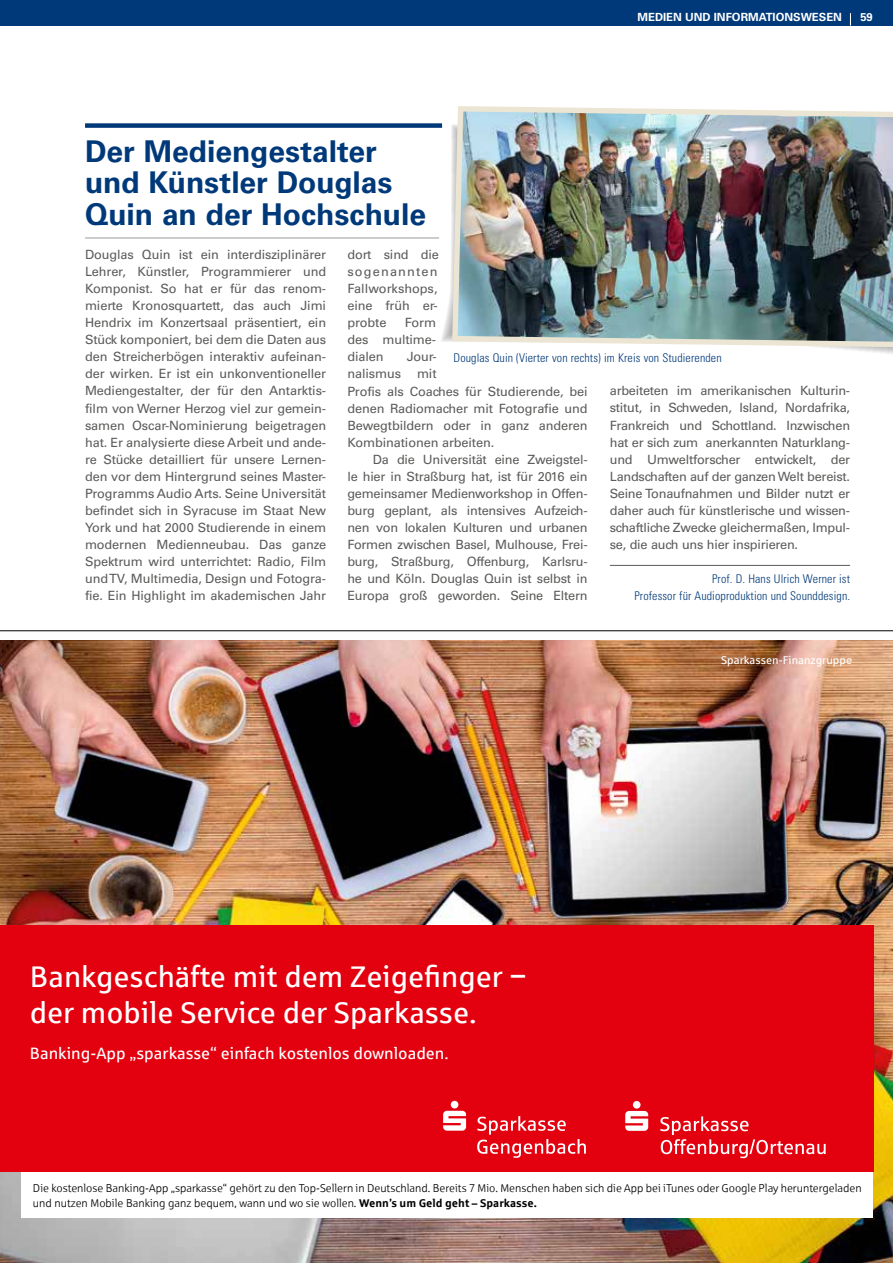
<style>
.page{position:relative;width:893px;height:1263px;background:#fff}
.page>*{position:absolute;margin:0;border:0;box-sizing:border-box;transform-origin:0 0}
.t1{font:700 30px/31.5px "Univers LT Std";color:#003979}
.t2{font:29.85px/36px "Sparkasse Rg";color:#fff}
.t3{font:16.5px "Sparkasse Rg";color:#fff}
.t4{font:12.75px/17px "Univers LT Std";letter-spacing:-.01em;color:#5b5b5a;text-align:justify}
.t5{font:300 condensed 12px/17px "Univers";letter-spacing:.01em;color:#003979;text-align:right}
.t6{font:11.25px/14.5px "Sparkasse Lt";color:#000}
.t7{font:700 11.25px "Univers LT Std";color:#fff}
.t8{font:11.25px "Sparkasse Rg";color:#fff}
.s1{font-family:"Sparkasse Rg";font-weight:700}
</style>
<div class="page">
<div style="left:0;top:0;width:893px;height:26px;background:#003979"></div>
<svg style="left:850px;top:13px;width:1px;height:13px"></svg>
<div style="left:85px;top:123px;width:357px;height:5px;background:#003979"></div>
<hr style="left:85px;top:238px;width:354px;height:1px;background:#989999">
<hr style="left:610px;top:565px;width:240px;height:1px;background:#5b5b5a">
<img style="left:449px;top:106px;width:444px;height:244px">
<img style="left:0;top:640px;width:893px;height:623px">
<div style="left:22px;top:1171px;width:851px;height:47px;background:#fff"></div>
<div style="left:0;top:925px;width:873px;height:246px;background:#e3000f"></div>
<svg style="left:660px;top:1116px;width:166px;height:42px"></svg>
<svg style="left:625px;top:1101px;width:23px;height:30px"></svg>
<svg style="left:477px;top:1116px;width:109px;height:42px"></svg>
<svg style="left:443px;top:1101px;width:23px;height:30px"></svg>
<hr style="left:0;top:630px;width:893px;height:1px;background:#000">
<p class="t7" style="left:637px;top:10px;width:206px">MEDIEN UND INFORMATIONSWESEN</p>
<p class="t7" style="left:860px;top:10px;width:14px">59</p>
<h1 class="t1" style="left:85px;top:136px;width:342px">Der Mediengestalter und Künstler Douglas<br>Quin an der Hochschule</h1>
<p class="t4" style="left:85px;top:246px;width:243px">Douglas Quin ist ein interdisziplinärer Lehrer, Künstler, Programmierer und Komponist. So hat er für das renom&shy;mierte Kronosquartett, das auch Jimi Hendrix im Konzertsaal präsentiert, ein Stück komponiert, bei dem die Daten aus den Streicherbögen interaktiv aufeinan&shy;der wirken. Er ist ein unkonventioneller Mediengestalter, der für den Antarktis&shy;film von Werner Herzog viel zur gemein&shy;samen Oscar-Nominierung beigetragen hat. Er analysierte diese Arbeit und ande&shy;re Stücke detailliert für unsere Lernen&shy;den vor dem Hintergrund seines Master-Programms Audio Arts. Seine Universität befindet sich in Syracuse im Staat New York und hat 2000 Studierende in einem modernen Medienneubau. Das ganze Spektrum wird unterrichtet: Radio, Film und TV, Multimedia, Design und Fotogra&shy;fie. Ein Highlight im akademischen Jahr</p>
<p class="t4" style="left:347px;top:246px;width:93px">dort sind die sogenannten Fallworkshops, eine früh er&shy;probte</p>
<p class="t4" style="left:347px;top:314px;width:90px;text-indent:57px">Form des multime&shy;dialen</p>
<p class="t4" style="left:347px;top:349px;width:242px;text-align:left;text-indent:59px">Jour-<br>nalismus mit<br>Profis als Coaches für Studierende, bei denen Radiomacher mit Fotografie und<br>Bewegtbildern oder in ganz anderen<br>Kombinationen arbeiten.</p>
<p class="t4" style="left:347px;top:451px;width:242px;text-indent:26px">Da die Universität eine Zweigstel&shy;le hier in Straßburg hat, ist für 2016 ein gemeinsamer Medienworkshop in Offen&shy;burg geplant, als intensives Aufzeich&shy;nen von lokalen Kulturen und urbanen Formen zwischen Basel, Mulhouse, Frei&shy;burg, Straßburg, Offenburg, Karlsru&shy;he und Köln. Douglas Quin ist selbst in Europa groß geworden. Seine Eltern</p>
<p class="t5" style="left:454px;top:350px;width:270px">Douglas Quin (Vierter von rechts) im Kreis von Studierenden</p>
<p class="t4" style="left:610px;top:383px;width:242px">arbeiteten im amerikanischen Kulturin&shy;stitut, in Schweden, Island, Nordafrika, Frankreich und Schottland. Inzwischen hat er sich zum anerkannten Naturklang&shy;und Umweltforscher entwickelt, der Landschaften auf der ganzen Welt bereist.<br>Seine Tonaufnahmen und Bilder nutzt er daher auch für künstlerische und wissen&shy;schaftliche Zwecke gleichermaßen, Impul&shy;se, die auch uns hier inspirieren.</p>
<p class="t5" style="left:634px;top:570px;width:217px">Prof. D. Hans Ulrich Werner ist<br>Professor für Audioproduktion und Sounddesign.</p>
<h2 class="t2" style="left:30px;top:958px;width:498px">Bankgeschäfte mit dem Zeigefinger − der mobile Service der Sparkasse.</h2>
<p class="t3" style="left:30px;top:1043px;width:420px">Banking-App „sparkasse“ einfach kostenlos downloaden.</p>
<p class="t8" style="left:721px;top:653px;width:132px">Sparkassen-Finanzgruppe</p>
<p class="t6" style="left:33px;top:1181px;width:830px">Die kostenlose Banking-App „sparkasse“ gehört zu den Top-Sellern in Deutschland. Bereits 7 Mio. Menschen haben sich die App bei iTunes oder Google Play heruntergeladen und nutzen Mobile Banking ganz bequem, wann und wo sie wollen. <span class="s1">Wenn’s um Geld geht – Sparkasse.</span></p>
</div>
